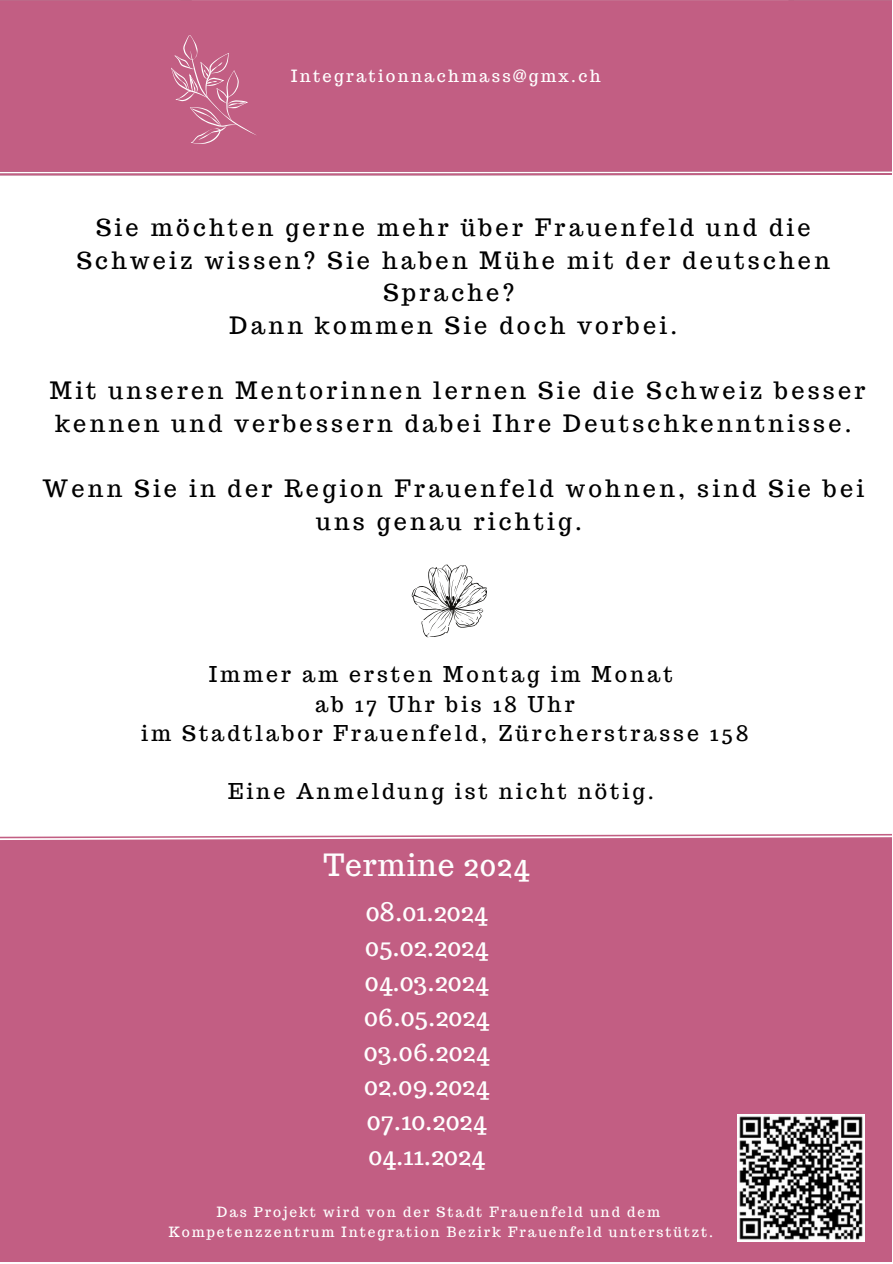
<style>
.page{position:relative;width:893px;height:1264px;background:#fff}
.page>*{position:absolute;margin:0;border:0;box-sizing:border-box;transform-origin:0 0}
.t1{font:30px "Trocchi";letter-spacing:.03em;color:#fefefe}
.t2{font:25.5px "Trocchi";color:#fefefe}
.t3{font:23.4px "Trocchi";letter-spacing:.14em;color:#000}
.t4{font:21.3px "Trocchi";letter-spacing:.14em;color:#000}
.t5{font:16.5px "Trocchi";letter-spacing:.14em;color:#fff}
.t6{font:13.8px "Trocchi";letter-spacing:.14em;color:#fff}
</style>
<div class="page">
<div style="left:0;top:0;width:892px;height:176px;background:#c25e83"></div>
<svg style="left:171px;top:35px;width:85px;height:109px;background:#c76c8e"></svg>
<svg style="left:411px;top:564px;width:76px;height:73px"></svg>
<div style="left:0;top:833px;width:892px;height:429px;background:#c25e83"></div>
<img style="left:737px;top:1114px;width:127px;height:127px">
<p class="t5" style="left:291px;top:65px;width:311px">Integrationnachmass@gmx.ch</p>
<p class="t3" style="left:96px;top:212px;width:716px">Sie möchten gerne mehr über Frauenfeld und die</p>
<p class="t3" style="left:77px;top:245px;width:754px">Schweiz wissen? Sie haben Mühe mit der deutschen</p>
<p class="t3" style="left:383px;top:277px;width:132px">Sprache?</p>
<p class="t3" style="left:229px;top:310px;width:449px">Dann kommen Sie doch vorbei.</p>
<p class="t3" style="left:50px;top:375px;width:817px">Mit unseren Mentorinnen lernen Sie die Schweiz besser</p>
<p class="t3" style="left:55px;top:408px;width:797px">kennen und verbessern dabei Ihre Deutschkenntnisse.</p>
<p class="t3" style="left:43px;top:473px;width:822px">Wenn Sie in der Region Frauenfeld wohnen, sind Sie bei</p>
<p class="t3" style="left:316px;top:505px;width:267px">uns genau richtig.</p>
<p class="t4" style="left:209px;top:660px;width:465px">Immer am ersten Montag im Monat</p>
<p class="t4" style="left:141px;top:719px;width:609px">im Stadtlabor Frauenfeld, Zürcherstrasse 158</p>
<p class="t4" style="left:315px;top:690px;width:261px">ab 17 Uhr bis 18 Uhr</p>
<p class="t4" style="left:228px;top:777px;width:427px">Eine Anmeldung ist nicht nötig.</p>
<p class="t1" style="left:323px;top:845px;width:207px">Termine 2024</p>
<p class="t2" style="left:366px;top:895px;width:123px">08.01.2024</p>
<p class="t2" style="left:365px;top:930px;width:124px">05.02.2024</p>
<p class="t2" style="left:365px;top:964px;width:125px">04.03.2024</p>
<p class="t2" style="left:364px;top:999px;width:127px">06.05.2024</p>
<p class="t2" style="left:364px;top:1034px;width:127px">03.06.2024</p>
<p class="t2" style="left:364px;top:1069px;width:126px">02.09.2024</p>
<p class="t2" style="left:367px;top:1104px;width:121px">07.10.2024</p>
<p class="t2" style="left:368px;top:1139px;width:118px">04.11.2024</p>
<p class="t6" style="left:217px;top:1203px;width:444px">Das Projekt wird von der Stadt Frauenfeld und dem</p>
<p class="t6" style="left:169px;top:1222px;width:545px">Kompetenzzentrum Integration Bezirk Frauenfeld unterstützt.</p>
</div>
